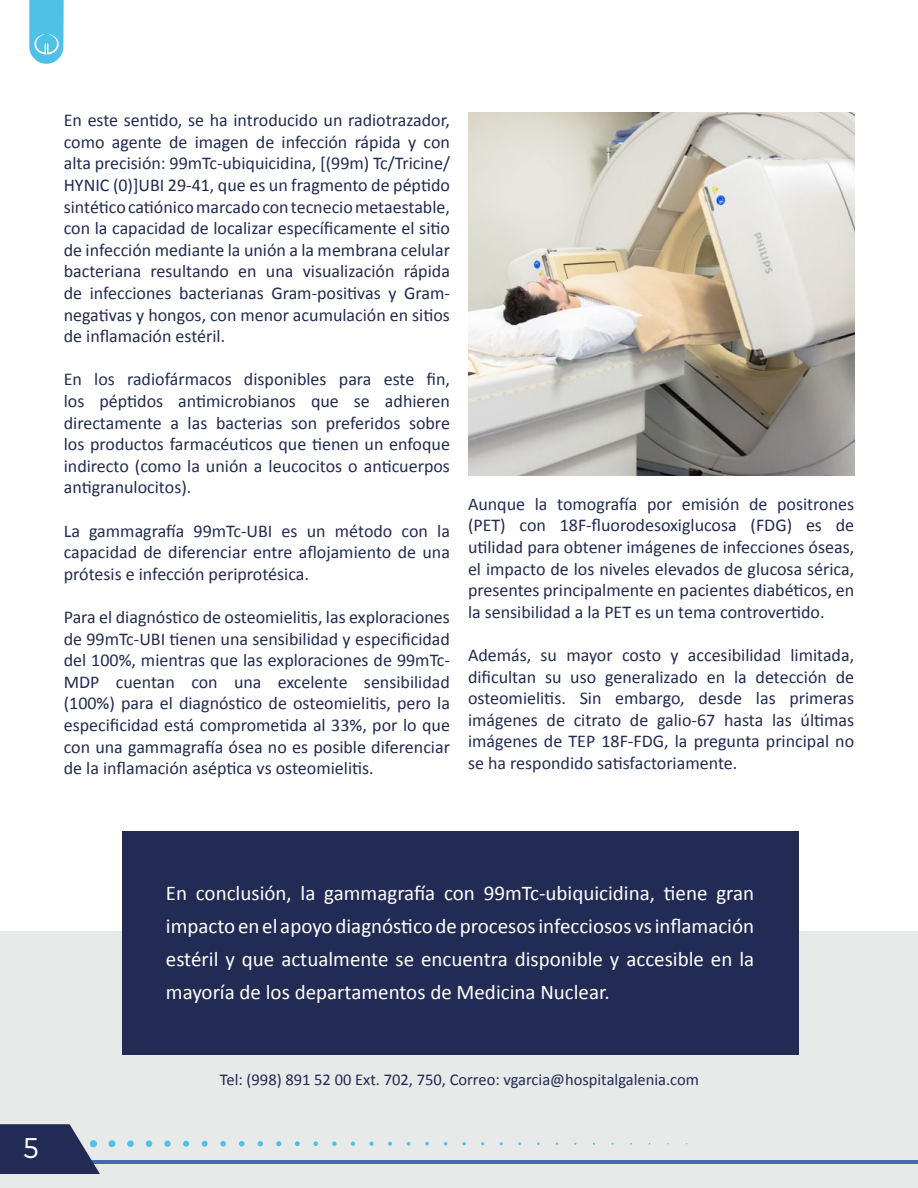
<style>
.page{position:relative;width:918px;height:1188px;background:#fff}
.page>*{position:absolute;margin:0;border:0;box-sizing:border-box;transform-origin:0 0}
.t1{font:28.5px "Mark Pro";color:#fff}
.t2{font:21px/33px "Calibri";color:#fff;text-align:justify}
.t3{font:18px/21.6px "Calibri";color:#212b51;text-align:justify}
.t4{font:16.5px "Calibri";color:#212b51}
</style>
<div class="page">
<div style="left:0;top:931px;width:918px;height:257px;background:#e8e9e9"></div>
<hr style="left:1px;top:1160px;width:917px;height:4px;background:#446bb2">
<div style="left:109px;top:1140px;width:6px;height:7px;background:#50c1e6;border-radius:50%"></div>
<div style="left:127px;top:1140px;width:7px;height:7px;background:#50c1e6;border-radius:50%"></div>
<div style="left:146px;top:1140px;width:6px;height:7px;background:#50c1e6;border-radius:50%"></div>
<div style="left:164px;top:1141px;width:7px;height:6px;background:#50c1e6;border-radius:50%"></div>
<svg style="left:183px;top:1141px;width:6px;height:6px"></svg>
<svg style="left:202px;top:1141px;width:6px;height:6px"></svg>
<svg style="left:220px;top:1141px;width:6px;height:6px"></svg>
<svg style="left:239px;top:1141px;width:5px;height:5px"></svg>
<svg style="left:258px;top:1141px;width:5px;height:5px"></svg>
<svg style="left:276px;top:1141px;width:5px;height:5px"></svg>
<svg style="left:295px;top:1141px;width:5px;height:5px"></svg>
<svg style="left:314px;top:1141px;width:4px;height:5px"></svg>
<svg style="left:332px;top:1141px;width:5px;height:5px"></svg>
<svg style="left:351px;top:1142px;width:4px;height:4px"></svg>
<svg style="left:369px;top:1142px;width:5px;height:4px"></svg>
<svg style="left:388px;top:1142px;width:4px;height:4px"></svg>
<svg style="left:407px;top:1142px;width:3px;height:4px"></svg>
<svg style="left:425px;top:1142px;width:4px;height:4px"></svg>
<svg style="left:0;top:1124px;width:100px;height:50px;background:#3e476a"></svg>
<svg style="left:29px;top:0;width:35px;height:64px;background:#67c9e9"></svg>
<div style="left:122px;top:831px;width:676px;height:223px;background:#222b54"></div>
<img style="left:468px;top:113px;width:386px;height:362px">
<p class="t3" style="left:64px;top:109px;width:388px">En este sentido, se ha introducido un radiotrazador, como agente de imagen de infección rápida y con alta precisión: 99mTc-ubiquicidina, [(99m) Tc/Tricine/ HYNIC (0)]UBI 29-41, que es un fragmento de péptido sintético catiónico marcado con tecnecio metaestable, con la capacidad de localizar específicamente el sitio de infección mediante la unión a la membrana celular bacteriana resultando en una visualización rápida de infecciones bacterianas Gram-positivas y Gram&shy;negativas y hongos, con menor acumulación en sitios de inflamación estéril.</p>
<p class="t3" style="left:64px;top:368px;width:388px">En los radiofármacos disponibles para este fin, los péptidos antimicrobianos que se adhieren directamente a las bacterias son preferidos sobre los productos farmacéuticos que tienen un enfoque indirecto (como la unión a leucocitos o anticuerpos antigranulocitos).</p>
<p class="t3" style="left:64px;top:519px;width:388px">La gammagrafía 99mTc-UBI es un método con la capacidad de diferenciar entre aflojamiento de una prótesis e infección periprotésica.</p>
<p class="t3" style="left:64px;top:605px;width:388px">Para el diagnóstico de osteomielitis, las exploraciones de 99mTc-UBI tienen una sensibilidad y especificidad del 100%, mientras que las exploraciones de 99mTc-MDP cuentan con una excelente sensibilidad (100%) para el diagnóstico de osteomielitis, pero la especificidad está comprometida al 33%, por lo que con una gammagrafía ósea no es posible diferenciar de la inflamación aséptica vs osteomielitis.</p>
<p class="t3" style="left:468px;top:492px;width:388px">Aunque la tomografía por emisión de positrones (PET) con 18F-fluorodesoxiglucosa (FDG) es de utilidad para obtener imágenes de infecciones óseas, el impacto de los niveles elevados de glucosa sérica, presentes principalmente en pacientes diabéticos, en la sensibilidad a la PET es un tema controvertido.</p>
<p class="t3" style="left:468px;top:643px;width:388px">Además, su mayor costo y accesibilidad limitada, dificultan su uso generalizado en la detección de osteomielitis. Sin embargo, desde las primeras imágenes de citrato de galio-67 hasta las últimas imágenes de TEP 18F-FDG, la pregunta principal no se ha respondido satisfactoriamente.</p>
<h1 class="t1" style="left:23px;top:1126px;width:18px">5</h1>
<p class="t2" style="left:166px;top:876px;width:590px">En conclusión, la gammagrafía con 99mTc-ubiquicidina, tiene gran impacto en el apoyo diagnóstico de procesos infecciosos vs inflamación estéril y que actualmente se encuentra disponible y accesible en la mayoría de los departamentos de Medicina Nuclear.</p>
<p class="t4" style="left:220px;top:1069px;width:481px">Tel: (998) 891 52 00 Ext. 702, 750, Correo: vgarcia@hospitalgalenia.com</p>
</div>
